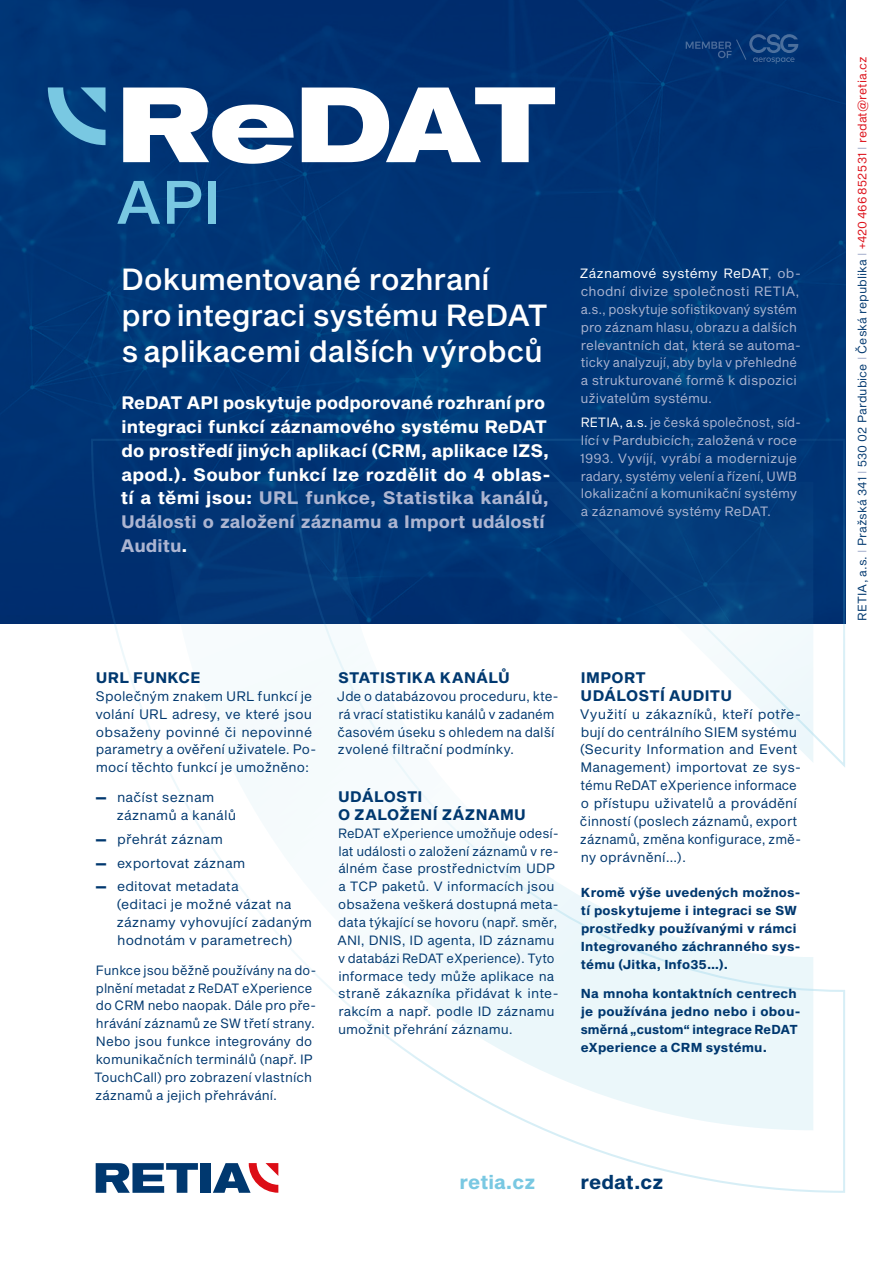
<style>
.page{position:relative;width:893px;height:1263px;background:#fff}
.page>*{position:absolute;margin:0;border:0;box-sizing:border-box;transform-origin:0 0}
.t1{font:60px "Sequel Sans Medium Body";color:#79c8e2}
.t2{font:30px/36px "Sequel Sans Medium Body";letter-spacing:-.005em;color:#fff}
.t3{font:19.5px "Sequel Sans Bold Body";letter-spacing:.005em;color:#79c8e2}
.t4{font:19.5px "Sequel Sans Bold Body";letter-spacing:.005em;color:#00386f}
.t5{font:17.7px/23.9px "Sequel Sans Bold Body";letter-spacing:.005em;color:#fff}
.t6{font:15px/17.9px "Sequel Sans Bold Body";letter-spacing:.015em;color:#00386f}
.t7{font:13.5px/17.9px "Sequel Sans Book Body";letter-spacing:.005em;color:#00386f}
.t8{font:13.2px/17.9px "Sequel Sans Book Body";letter-spacing:.005em;color:#00386f;scale:.96 1}
.t9{font:13.2px/17.9px "Sequel Sans Book Body";color:#acb5d1}
.t10{font:13.2px/17.9px "Sequel Sans Book Body";color:#acb5d1;scale:.96 1}
.t11{font:12.75px/17.9px "Sequel Sans Bold Body";letter-spacing:.015em;color:#00386f}
.t12{font:12px "Sequel Sans Book Body";letter-spacing:.005em;color:#00386f}
.s1{color:#acb5d1}
.s2{color:#fff}
.s3{font-family:"Sequel Sans Black Body"}
.s4{font-size:13.5px}
.s5{color:#dc0d16}
</style>
<div class="page">
<svg style="left:90px;top:623px;width:755px;height:570px"></svg>
<svg style="left:514px;top:438px;width:332px;height:330px"></svg>
<img style="left:0;top:0;width:845px;height:623px">
<svg style="left:48px;top:87px;width:58px;height:58px;background:#3679a8"></svg>
<svg style="left:123px;top:88px;width:171px;height:76px"></svg>
<svg style="left:302px;top:87px;width:253px;height:75px"></svg>
<svg style="left:96px;top:1163px;width:102px;height:30px"></svg>
<div style="left:200px;top:1163px;width:11px;height:30px;background:#00386f"></div>
<svg style="left:213px;top:1163px;width:65px;height:30px"></svg>
<svg style="left:686px;top:34px;width:112px;height:30px;background:#103d7a"></svg>
<h1 class="t1" style="left:115px;top:160px;width:108px">API</h1>
<h2 class="t2" style="left:121px;top:262px;width:428px">Dokumentované rozhraní<br>pro integraci systému ReDAT s aplikacemi dalších výrobců</h2>
<p class="t5" style="left:121px;top:392px;width:432px">ReDAT API poskytuje podporované rozhraní pro integraci funkcí záznamového systému ReDAT do prostředí jiných aplikací (CRM, aplikace IZS, apod.). Soubor funkcí lze rozdělit do 4 oblas&shy;tí a těmi jsou: <span class="s1">URL funkce, Statistika kanálů, Události o založení záznamu a Import událostí Auditu</span>.</p>
<p class="t9" style="left:579px;top:265px;width:223px"><span class="s2">Záznamové systémy ReDAT</span>, ob&shy;chodní divize společnosti RETIA, a.s., poskytuje sofistikovaný systém pro záznam hlasu, obrazu a dalších relevantních dat, která se automa&shy;ticky analyzují, aby byla v přehledné a strukturované formě k dispozici uživatelům systému.</p>
<p class="t10" style="left:580px;top:414px;width:232px"><span class="s2">RETIA, a.s.</span> je česká společnost, síd&shy;lící v Pardubicích, založená v roce 1993. Vyvíjí, vyrábí a modernizuje radary, systémy velení a řízení, UWB lokalizační a komunikační systémy a záznamové systémy ReDAT.</p>
<p class="t6" style="left:96px;top:669px;width:106px">URL FUNKCE</p>
<p class="t7" style="left:95px;top:688px;width:223px">Společným znakem URL funkcí je volání URL adresy, ve které jsou obsaženy povinné či nepovinné parametry a ověření uživatele. Po&shy;mocí těchto funkcí je umožněno:</p>
<p class="t7" style="left:116px;top:789px;width:121px;text-indent:-21px"><span class="s3">—</span> načíst seznam záznamů a kanálů</p>
<p class="t7" style="left:95px;top:830px;width:129px"><span class="s3">—</span> přehrát záznam</p>
<p class="t7" style="left:95px;top:854px;width:152px"><span class="s3">—</span> exportovat záznam</p>
<p class="t7" style="left:116px;top:878px;width:197px;text-indent:-21px"><span class="s3">—</span> editovat metadata<br>(editaci je možné vázat na záznamy vyhovující zadaným hodnotám v parametrech)</p>
<p class="t8" style="left:94px;top:961px;width:233px">Funkce jsou běžně používány na do&shy;plnění metadat z ReDAT eXperience do CRM nebo naopak. Dále pro pře&shy;hrávání záznamů ze SW třetí strany.<br>Nebo jsou funkce integrovány do komunikačních terminálů (např. IP TouchCall) pro zobrazení vlastních záznamů a jejich přehrávání.</p>
<p class="t6" style="left:338px;top:669px;width:173px">STATISTIKA KANÁLŮ</p>
<p class="t7" style="left:337px;top:688px;width:224px">Jde o databázovou proceduru, kte&shy;rá vrací statistiku kanálů v zadaném časovém úseku s ohledem na další zvolené filtrační podmínky.</p>
<p class="t6" style="left:338px;top:788px;width:189px">UDÁLOSTI<br>O ZALOŽENÍ ZÁZNAMU</p>
<p class="t8" style="left:337px;top:825px;width:233px">ReDAT eXperience umožňuje odesí&shy;lat události o založení záznamů v re&shy;álném čase prostřednictvím UDP a TCP paketů. V informacích jsou obsažena veškerá dostupná meta&shy;data týkající se hovoru (např. směr,<br>ANI, DNIS, ID agenta, ID záznamu v databázi ReDAT eXperience). Tyto informace tedy může aplikace na straně zákazníka přidávat k inte&shy;rakcím a např. podle ID záznamu umožnit přehrání záznamu<span class="s4">.</span></p>
<p class="t6" style="left:581px;top:669px;width:153px">IMPORT<br>UDÁLOSTÍ AUDITU</p>
<p class="t7" style="left:580px;top:705px;width:223px">Využití u zákazníků, kteří potře&shy;bují do centrálního SIEM systému (Security Information and Event<br>Management) importovat ze sys&shy;tému ReDAT eXperience informace o přístupu uživatelů a provádění činností (poslech záznamů, export záznamů, změna konfigurace, změ&shy;ny oprávnění…).</p>
<p class="t11" style="left:581px;top:884px;width:221px">Kromě výše uvedených možnos&shy;tí poskytujeme i integraci se SW prostředky používanými v rámci<br>Integrovaného záchranného sys&shy;tému (Jitka, Info35…).</p>
<p class="t11" style="left:581px;top:985px;width:222px">Na mnoha kontaktních centrech je používána jedno nebo i obou&shy;směrná „custom“ integrace ReDAT eXperience a CRM systému.</p>
<h3 class="t3" style="left:460px;top:1168px;width:77px">retia.cz</h3>
<h3 class="t4" style="left:581px;top:1168px;width:84px">redat.cz</h3>
<p class="t12" style="left:854px;top:621px;width:566px;rotate:-90deg">RETIA, a.s. <span class="s1">I</span> Pražská 341 <span class="s1">I</span> 530 02 Pardubice <span class="s1">I</span> Česká republika <span class="s1">I</span> <span class="s5">+420466852531</span> <span class="s1">I</span> <span class="s5">redat@retia.cz</span></p>
</div>
